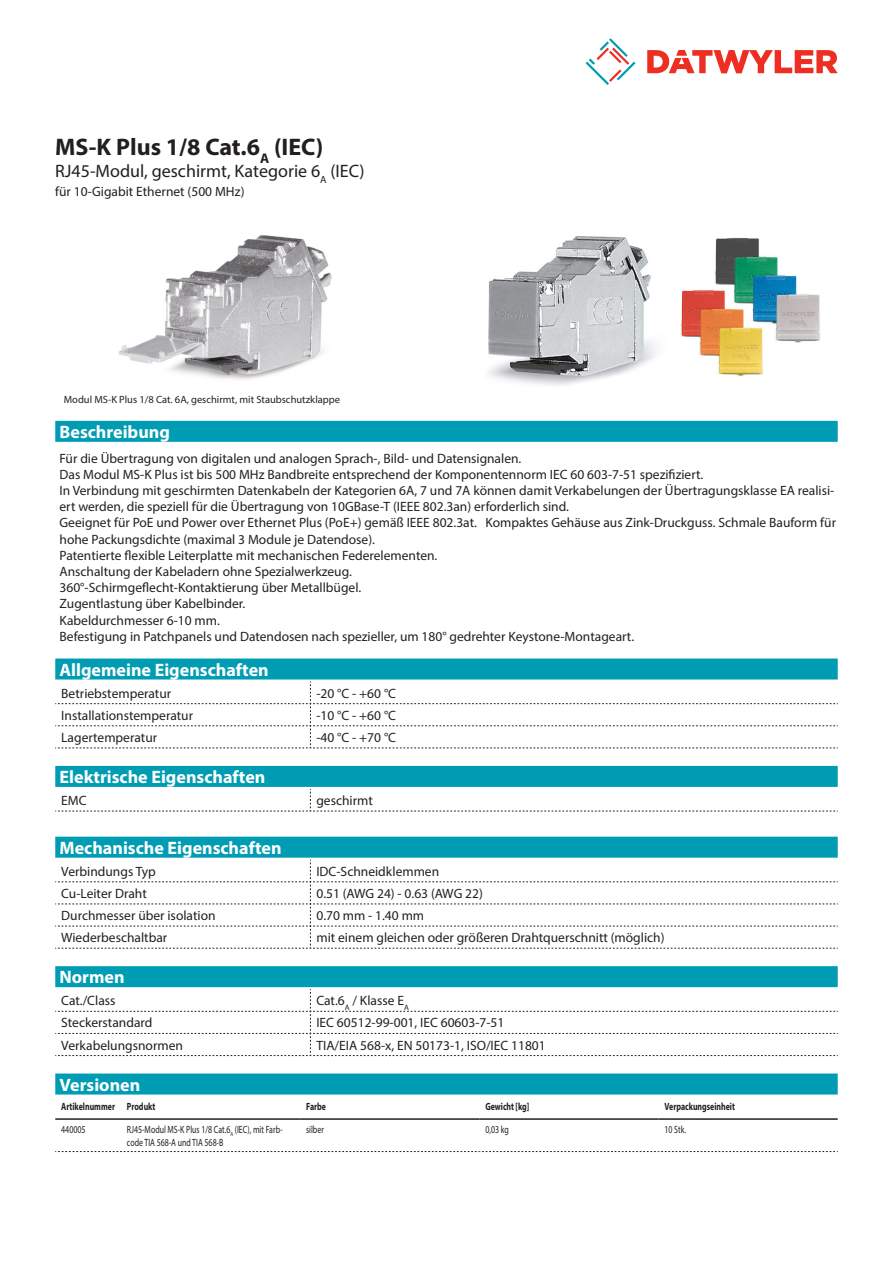
<style>
.page{position:relative;width:893px;height:1263px;background:#fff}
.page>*{position:absolute;margin:0;border:0;box-sizing:border-box;transform-origin:0 0}
.Product_Head{font:700 24px "Myriad Pro";color:#231f20}
.Standard_Head_Proper{font:700 18px "Myriad Pro";color:#fff}
.SubHead{font:18px "Myriad Pro";color:#231f20}
.Standard_text{font:13.5px/16.2px "Myriad Pro";color:#231f20}
.myriad_light_propert{font:13.5px "Myriad Pro";color:#231f20}
.myriadlight{font:10.5px/12.6px "Myriad Pro";color:#231f20;scale:.75 1}
.myriadbold{font:700 10.5px "Myriad Pro";color:#231f20;scale:.75 1}
.imagetext{font:10.5px "Myriad Pro";color:#231f20}
</style>
<div class="page">
<svg style="left:586px;top:38px;width:49px;height:47px"></svg>
<svg style="left:647px;top:50px;width:191px;height:23px"></svg>
<div style="left:55px;top:966px;width:783px;height:21px;background:#009cb3"></div>
<svg style="left:55px;top:989px;width:783px;height:67px"></svg>
<div style="left:55px;top:837px;width:783px;height:21px;background:#009cb3"></div>
<svg style="left:55px;top:860px;width:783px;height:89px"></svg>
<img style="left:118px;top:235px;width:214px;height:145px">
<img style="left:488px;top:236px;width:332px;height:150px">
<div style="left:55px;top:1073px;width:783px;height:21px;background:#009cb3"></div>
<hr style="left:55px;top:1118px;width:66px;height:2px;background:#231f20">
<hr style="left:121px;top:1118px;width:179px;height:2px;background:#231f20">
<hr style="left:300px;top:1118px;width:179px;height:2px;background:#231f20">
<hr style="left:479px;top:1118px;width:179px;height:2px;background:#231f20">
<hr style="left:658px;top:1118px;width:180px;height:2px;background:#231f20">
<svg style="left:55px;top:1151px;width:783px;height:1px"></svg>
<div style="left:55px;top:421px;width:783px;height:21px;background:#009cb3"></div>
<div style="left:55px;top:658px;width:783px;height:21px;background:#009cb3"></div>
<svg style="left:55px;top:681px;width:783px;height:68px"></svg>
<div style="left:55px;top:766px;width:783px;height:21px;background:#009cb3"></div>
<svg style="left:55px;top:789px;width:783px;height:23px"></svg>
<p class="Product_Head" style="left:55px;top:131px;width:270px">MS-K Plus 1/8 Cat.6<sub>A</sub> (IEC)</p>
<p class="SubHead" style="left:55px;top:160px;width:311px">RJ45-Modul, geschirmt, Kategorie 6<sub>A</sub> (IEC)</p>
<p class="Standard_text" style="left:55px;top:183px;width:191px">für 10-Gigabit Ethernet (500 MHz)</p>
<p class="imagetext" style="left:64px;top:393px;width:278px">Modul MS-K Plus 1/8 Cat. 6A, geschirmt, mit Staubschutzklappe</p>
<p class="Standard_Head_Proper" style="left:60px;top:420px;width:112px">Beschreibung</p>
<p class="Standard_text" style="left:60px;top:450px;width:778px">Für die Übertragung von digitalen und analogen Sprach-, Bild- und Datensignalen.<br>Das Modul MS-K Plus ist bis 500 MHz Bandbreite entsprechend der Komponentennorm IEC 60 603-7-51 spezifiziert.<br>In Verbindung mit geschirmten Datenkabeln der Kategorien 6A, 7 und 7A können damit Verkabelungen der Übertragungsklasse EA realisi&shy;ert werden, die speziell für die Übertragung von 10GBase-T (IEEE 802.3an) erforderlich sind.<br>Geeignet für PoE und Power over Ethernet Plus (PoE+) gemäß IEEE 802.3at. Kompaktes Gehäuse aus Zink-Druckguss. Schmale Bauform für hohe Packungsdichte (maximal 3 Module je Datendose).<br>Patentierte flexible Leiterplatte mit mechanischen Federelementen.<br>Anschaltung der Kabeladern ohne Spezialwerkzeug.<br>360°-Schirmgeflecht-Kontaktierung über Metallbügel.<br>Zugentlastung über Kabelbinder.<br>Kabeldurchmesser 6-10 mm.<br>Befestigung in Patchpanels und Datendosen nach spezieller, um 180° gedrehter Keystone-Montageart.</p>
<p class="Standard_Head_Proper" style="left:60px;top:658px;width:211px">Allgemeine Eigenschaften</p>
<p class="myriad_light_propert" style="left:61px;top:685px;width:111px">Betriebstemperatur</p>
<p class="myriad_light_propert" style="left:316px;top:685px;width:81px">-20 °C - +60 °C</p>
<p class="myriad_light_propert" style="left:61px;top:707px;width:133px">Installationstemperatur</p>
<p class="myriad_light_propert" style="left:316px;top:707px;width:81px">-10 °C - +60 °C</p>
<p class="myriad_light_propert" style="left:61px;top:729px;width:97px">Lagertemperatur</p>
<p class="myriad_light_propert" style="left:316px;top:729px;width:81px">-40 °C - +70 °C</p>
<p class="Standard_Head_Proper" style="left:60px;top:765px;width:207px">Elektrische Eigenschaften</p>
<p class="myriad_light_propert" style="left:61px;top:792px;width:27px">EMC</p>
<p class="myriad_light_propert" style="left:316px;top:792px;width:58px">geschirmt</p>
<p class="Standard_Head_Proper" style="left:60px;top:836px;width:224px">Mechanische Eigenschaften</p>
<p class="myriad_light_propert" style="left:61px;top:863px;width:96px">Verbindungs Typ</p>
<p class="myriad_light_propert" style="left:316px;top:863px;width:124px">IDC-Schneidklemmen</p>
<p class="myriad_light_propert" style="left:61px;top:885px;width:87px">Cu-Leiter Draht</p>
<p class="myriad_light_propert" style="left:316px;top:885px;width:168px">0.51 (AWG 24) - 0.63 (AWG 22)</p>
<p class="myriad_light_propert" style="left:61px;top:907px;width:156px">Durchmesser über isolation</p>
<p class="myriad_light_propert" style="left:316px;top:907px;width:109px">0.70 mm - 1.40 mm</p>
<p class="myriad_light_propert" style="left:61px;top:929px;width:108px">Wiederbeschaltbar</p>
<p class="myriad_light_propert" style="left:316px;top:929px;width:350px">mit einem gleichen oder größeren Drahtquerschnitt (möglich)</p>
<p class="Standard_Head_Proper" style="left:60px;top:965px;width:67px">Normen</p>
<p class="myriad_light_propert" style="left:61px;top:992px;width:56px">Cat./Class</p>
<p class="myriad_light_propert" style="left:316px;top:992px;width:94px">Cat.6<sub>A</sub> / Klasse E<sub>A</sub></p>
<p class="myriad_light_propert" style="left:61px;top:1014px;width:93px">Steckerstandard</p>
<p class="myriad_light_propert" style="left:316px;top:1014px;width:190px">IEC 60512-99-001, IEC 60603-7-51</p>
<p class="myriad_light_propert" style="left:61px;top:1037px;width:123px">Verkabelungsnormen</p>
<p class="myriad_light_propert" style="left:316px;top:1037px;width:231px">TIA/EIA 568-x, EN 50173-1, ISO/IEC 11801</p>
<p class="Standard_Head_Proper" style="left:60px;top:1073px;width:82px">Versionen</p>
<p class="myriadbold" style="left:61px;top:1100px;width:73px">Artikelnummer</p>
<p class="myriadbold" style="left:127px;top:1100px;width:39px">Produkt</p>
<p class="myriadbold" style="left:306px;top:1100px;width:28px">Farbe</p>
<p class="myriadbold" style="left:485px;top:1100px;width:60px">Gewicht [kg]</p>
<p class="myriadbold" style="left:664px;top:1100px;width:95px">Verpackungseinheit</p>
<p class="myriadlight" style="left:61px;top:1123px;width:34px">440005</p>
<p class="myriadlight" style="left:127px;top:1123px;width:209px">RJ45-Modul MS-K Plus 1/8 Cat.6<sub>A</sub> (IEC), mit Farb&shy;code TIA 568-A und TIA 568-B</p>
<p class="myriadlight" style="left:306px;top:1123px;width:25px">silber</p>
<p class="myriadlight" style="left:485px;top:1123px;width:33px">0,03 kg</p>
<p class="myriadlight" style="left:664px;top:1123px;width:30px">10 Stk.</p>
</div>
